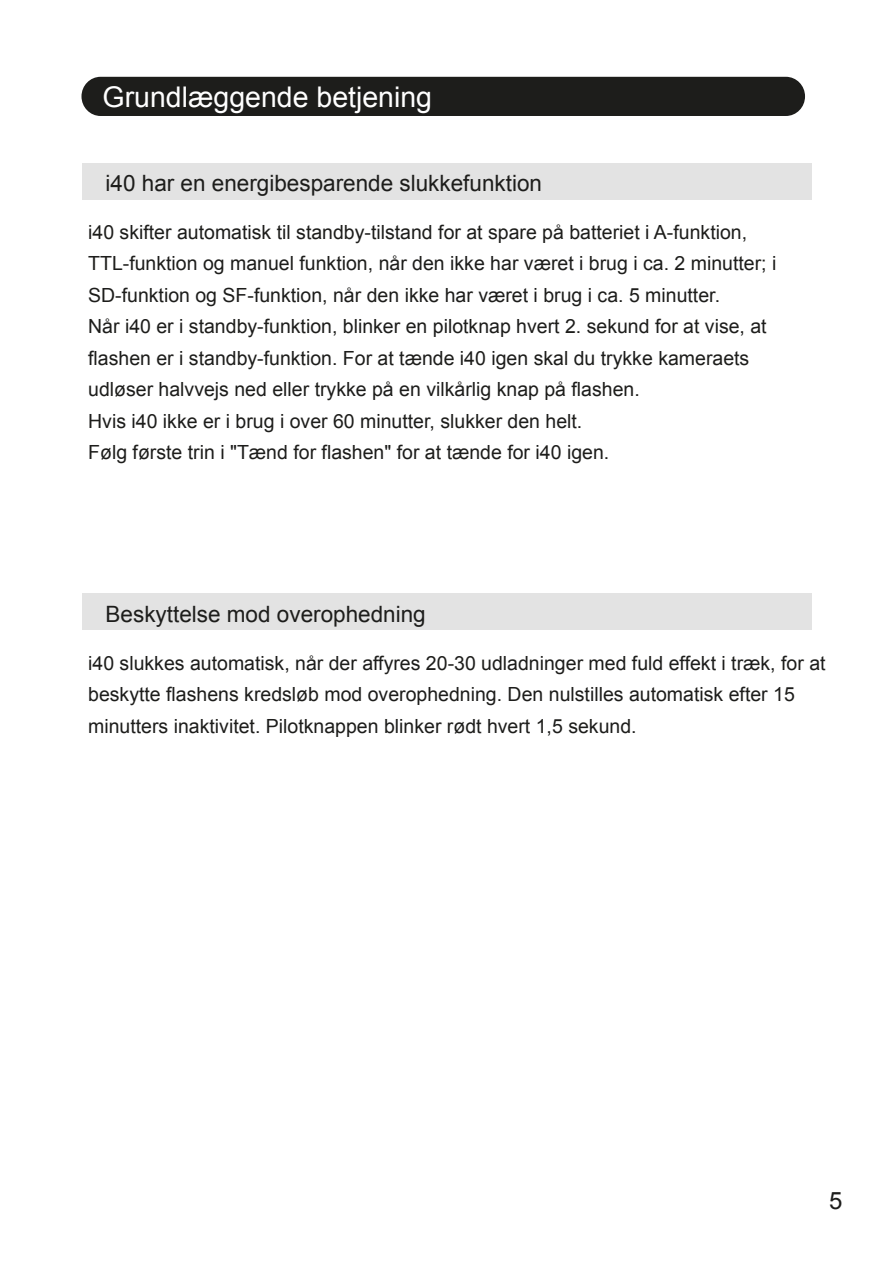
<style>
.page{position:relative;width:893px;height:1263px;background:#fff}
.page>*{position:absolute;margin:0;border:0;box-sizing:border-box;transform-origin:0 0}
.t1{font:28.5px "Arial";color:#fff}
.t2{font:24px "Arial";color:#1d1d1b}
.t3{font:22.5px "Arial";color:#1d1d1b}
.t4{font:19.5px/31.5px "Arial";color:#1d1d1b}
</style>
<div class="page">
<div style="left:82px;top:163px;width:729px;height:37px;background:#e3e3e3"></div>
<div style="left:82px;top:593px;width:729px;height:37px;background:#e3e3e3"></div>
<div style="left:81px;top:77px;width:724px;height:39px;background:#1d1d1b;border-radius:19px"></div>
<h1 class="t1" style="left:103px;top:79px;width:331px">Grundlæggende betjening</h1>
<p class="t3" style="left:106px;top:169px;width:438px">i40 har en energibesparende slukkefunktion</p>
<p class="t4" style="left:88px;top:216px;width:690px">i40 skifter automatisk til standby-tilstand for at spare på batteriet i A-funktion, TTL-funktion og manuel funktion, når den ikke har været i brug i ca. 2 minutter; i SD-funktion og SF-funktion, når den ikke har været i brug i ca. 5 minutter.<br>Når i40 er i standby-funktion, blinker en pilotknap hvert 2. sekund for at vise, at flashen er i standby-funktion. For at tænde i40 igen skal du trykke kameraets udløser halvvejs ned eller trykke på en vilkårlig knap på flashen.<br>Hvis i40 ikke er i brug i over 60 minutter, slukker den helt.<br>Følg første trin i "Tænd for flashen" for at tænde for i40 igen.</p>
<p class="t3" style="left:106px;top:599px;width:322px">Beskyttelse mod overophedning</p>
<p class="t4" style="left:88px;top:647px;width:739px">i40 slukkes automatisk, når der affyres 20-30 udladninger med fuld effekt i træk, for at beskytte flashens kredsløb mod overophedning. Den nulstilles automatisk efter 15 minutters inaktivitet. Pilotknappen blinker rødt hvert 1,5 sekund.</p>
<p class="t2" style="left:829px;top:1184px;width:15px">5</p>
</div>
